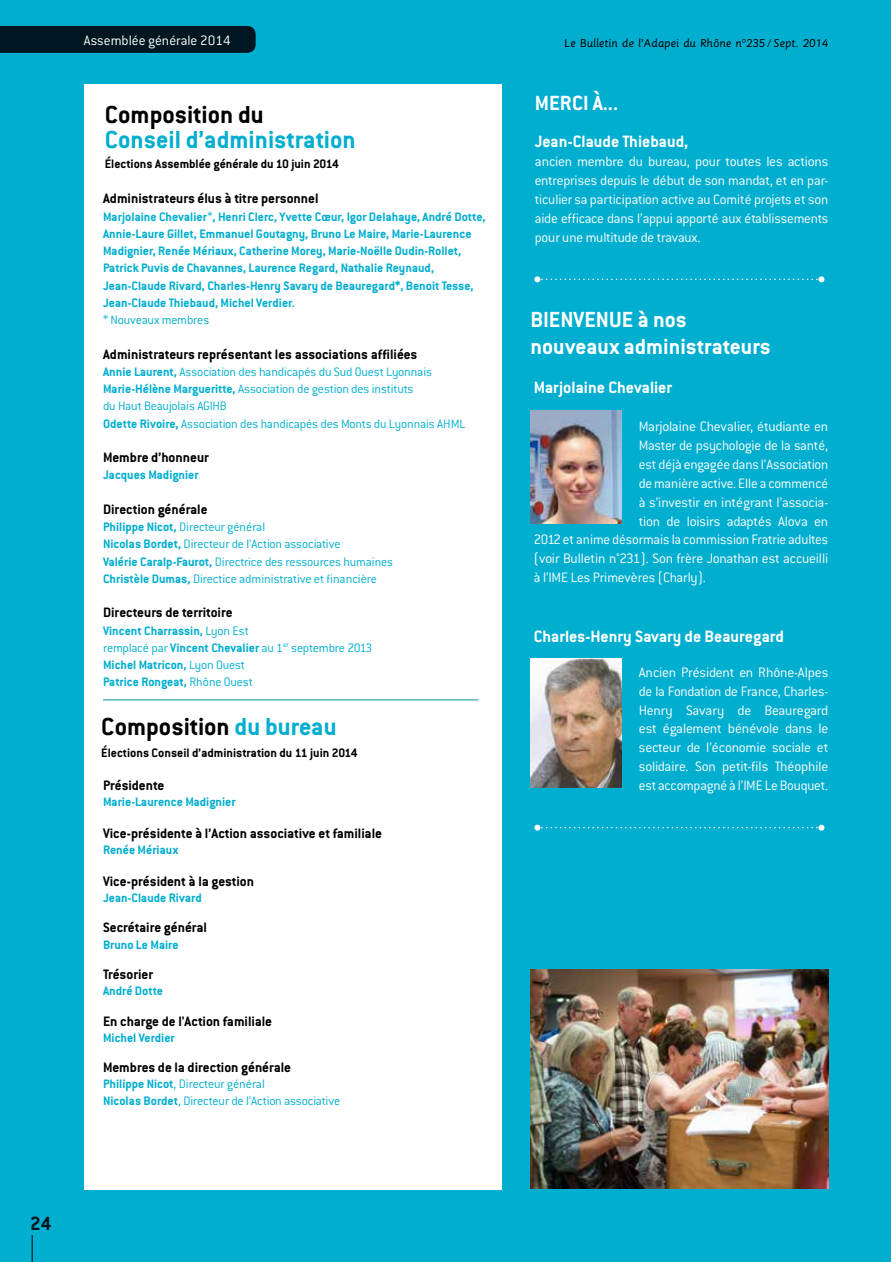
<style>
.page{position:relative;width:891px;height:1262px;background:#00aecf}
.page>*{position:absolute;margin:0;border:0;box-sizing:border-box;transform-origin:0 0}
.t1{font:700 27px "Conduit ITC";color:#000}
.t2{font:700 27px "Conduit ITC";color:#00aecf}
.t3{font:700 24px/27px "Conduit ITC";color:#fff}
.t4{font:700 22.5px "Conduit ITC";color:#fff}
.t5{font:700 21px "Conduit MAN";color:#001621}
.t6{font:700 18px "Conduit ITC";color:#fff}
.t7{font:300 15px/18.9px "Conduit ITC";letter-spacing:-.015em;color:#fff;text-align:justify}
.t8{font:700 15px "Conduit ITC";color:#000}
.t9{font:300 15px "Conduit MAN";color:#fff}
.t10{font:700 13.5px/17.2px "Conduit ITC";color:#00aecf}
.t11{font:300 13.5px/17.2px "Conduit ITC";letter-spacing:-.01em;color:#00aecf}
.t12{font:700 13.5px "Conduit ITC";color:#000}
.t13{font:12.75px "Sassoon Primary";color:#000}
.s1{font-weight:300}
.s2{font-weight:700}
.s3{color:#00aecf}
.s4{font-family:"Conduit MAN";font-weight:300}
</style>
<div class="page">
<div style="left:0;top:26px;width:256px;height:27px;background:#001621"></div>
<div style="left:85px;top:84px;width:417px;height:1105px;background:#fff"></div>
<hr style="left:103px;top:699px;width:375px;height:1px;background:#00989c">
<svg style="left:534px;top:276px;width:290px;height:6px"></svg>
<svg style="left:534px;top:824px;width:290px;height:6px"></svg>
<img style="left:530px;top:411px;width:92px;height:112px">
<img style="left:530px;top:659px;width:92px;height:128px">
<img style="left:530px;top:969px;width:298px;height:219px">
<svg style="left:32px;top:1235px;width:1px;height:27px"></svg>
<p class="t9" style="left:84px;top:32px;width:148px">Assemblée générale 2014</p>
<h1 class="t1" style="left:105px;top:98px;width:160px">Composition du</h1>
<h1 class="t2" style="left:105px;top:124px;width:252px">Conseil d’administration</h1>
<p class="t12" style="left:105px;top:156px;width:235px">Élections Assemblée générale du 10 juin 2014</p>
<p class="t8" style="left:103px;top:190px;width:217px">Administrateurs élus à titre personnel</p>
<p class="t10" style="left:103px;top:207px;width:384px">Marjolaine Chevalier<span class="s1">*</span>, Henri Clerc, Yvette Cœur, Igor Delahaye, André Dotte, Annie-Laure Gillet, Emmanuel Goutagny, Bruno Le Maire, Marie-Laurence Madignier, Renée Mériaux, Catherine Morey, Marie-Noëlle Oudin-Rollet, Patrick Puvis de Chavannes, Laurence Regard, Nathalie Reynaud, Jean-Claude Rivard, Charles-Henry Savary de Beauregard*, Benoit Tesse, Jean-Claude Thiebaud, Michel Verdier.</p>
<p class="t11" style="left:103px;top:311px;width:108px">* Nouveaux membres</p>
<p class="t8" style="left:103px;top:345px;width:316px">Administrateurs représentant les associations affiliées</p>
<p class="t11" style="left:103px;top:363px;width:364px"><span class="s2">Annie Laurent,</span> Association des handicapés du Sud Ouest Lyonnais <span class="s2">Marie-Hélène Margueritte,</span> Association de gestion des instituts<br>du Haut Beaujolais AGIHB<br><span class="s2">Odette Rivoire,</span> Association des handicapés des Monts du Lyonnais AHML</p>
<p class="t8" style="left:103px;top:449px;width:107px">Membre d’honneur</p>
<p class="t10" style="left:103px;top:466px;width:97px">Jacques Madignier</p>
<p class="t8" style="left:103px;top:500px;width:106px">Direction générale</p>
<p class="t11" style="left:103px;top:518px;width:291px"><span class="s2">Philippe Nicot,</span> Directeur général<br><span class="s2">Nicolas Bordet,</span> Directeur de l’Action associative<br><span class="s2">Valérie Caralp-Faurot,</span> Directrice des ressources humaines <span class="s2">Christèle Dumas,</span> Directice administrative et financière</p>
<p class="t8" style="left:103px;top:604px;width:131px">Directeurs de territoire</p>
<p class="t10" style="left:103px;top:621px;width:271px">Vincent Charrassin, <span class="s1">Lyon Est<br>remplacé par</span> Vincent Chevalier <span class="s1">au 1</span><sup>er</sup> <span class="s1">septembre 2013<br></span>Michel Matricon, <span class="s1">Lyon Ouest<br></span>Patrice Rongeat, <span class="s1">Rhône Ouest</span></p>
<h1 class="t1" style="left:101px;top:711px;width:237px">Composition <span class="s3">du bureau</span></h1>
<p class="t12" style="left:101px;top:745px;width:258px">Élections Conseil d’administration du 11 juin 2014</p>
<p class="t8" style="left:103px;top:777px;width:63px">Présidente</p>
<p class="t10" style="left:103px;top:793px;width:134px">Marie-Laurence Madignier</p>
<p class="t8" style="left:103px;top:824px;width:280px">Vice-présidente à l’Action associative et familiale</p>
<p class="t10" style="left:103px;top:841px;width:77px">Renée Mériaux</p>
<p class="t8" style="left:103px;top:872px;width:152px">Vice-président à la gestion</p>
<p class="t10" style="left:103px;top:888px;width:100px">Jean-Claude Rivard</p>
<p class="t8" style="left:103px;top:919px;width:105px">Secrétaire général</p>
<p class="t10" style="left:103px;top:935px;width:77px">Bruno Le Maire</p>
<p class="t8" style="left:103px;top:965px;width:51px">Trésorier</p>
<p class="t10" style="left:103px;top:982px;width:61px">André Dotte</p>
<p class="t8" style="left:103px;top:1012px;width:171px">En charge de l'Action familiale</p>
<p class="t10" style="left:103px;top:1029px;width:73px">Michel Verdier</p>
<p class="t8" style="left:103px;top:1059px;width:189px">Membres de la direction générale</p>
<p class="t11" style="left:103px;top:1076px;width:239px;line-height:16.2px"><span class="s2">Philippe Nicot</span>, Directeur général<br><span class="s2">Nicolas Bordet</span>, Directeur de l’Action associative</p>
<h3 class="t5" style="left:30px;top:1211px;width:23px">24</h3>
<p class="t13" style="left:564px;top:36px;width:266px">Le Bulletin de l’Adapei du Rhône n°235 <span class="s4">/</span> Sept. 2014</p>
<h3 class="t4" style="left:535px;top:89px;width:85px">MERCI À...</h3>
<p class="t6" style="left:535px;top:131px;width:155px">Jean-Claude Thiebaud,</p>
<p class="t7" style="left:535px;top:152px;width:295px">ancien membre du bureau, pour toutes les actions entreprises depuis le début de son mandat, et en par&shy;ticulier sa participation active au Comité projets et son aide efficace dans l’appui apporté aux établissements pour une multitude de travaux.</p>
<h2 class="t3" style="left:530px;top:305px;width:242px">BIENVENUE à nos nouveaux administrateurs</h2>
<p class="t6" style="left:534px;top:377px;width:140px">Marjolaine Chevalier</p>
<p class="t7" style="left:639px;top:417px;width:191px">Marjolaine Chevalier, étudiante en</p>
<p class="t7" style="left:639px;top:436px;width:191px">Master de psychologie de la santé,</p>
<p class="t7" style="left:639px;top:455px;width:191px">est déjà engagée dans l’Association</p>
<p class="t7" style="left:639px;top:473px;width:191px">de manière active. Elle a commencé</p>
<p class="t7" style="left:639px;top:492px;width:191px">à s’investir en intégrant l’associa-</p>
<p class="t7" style="left:639px;top:511px;width:191px">tion de loisirs adaptés Alova en</p>
<p class="t7" style="left:534px;top:530px;width:296px">2012 et anime désormais la commission Fratrie adultes</p>
<p class="t7" style="left:534px;top:549px;width:296px">(voir Bulletin n°231). Son frère Jonathan est accueilli</p>
<p class="t7" style="left:534px;top:568px;width:174px">à l’IME Les Primevères (Charly).</p>
<p class="t6" style="left:534px;top:625px;width:252px">Charles-Henry Savary de Beauregard</p>
<p class="t7" style="left:639px;top:662px;width:191px">Ancien Président en Rhône-Alpes de la Fondation de France, Charles-Henry Savary de Beauregard est également bénévole dans le secteur de l’économie sociale et solidaire. Son petit-fils Théophile est accompagné à l’IME Le Bouquet.</p>
</div>
